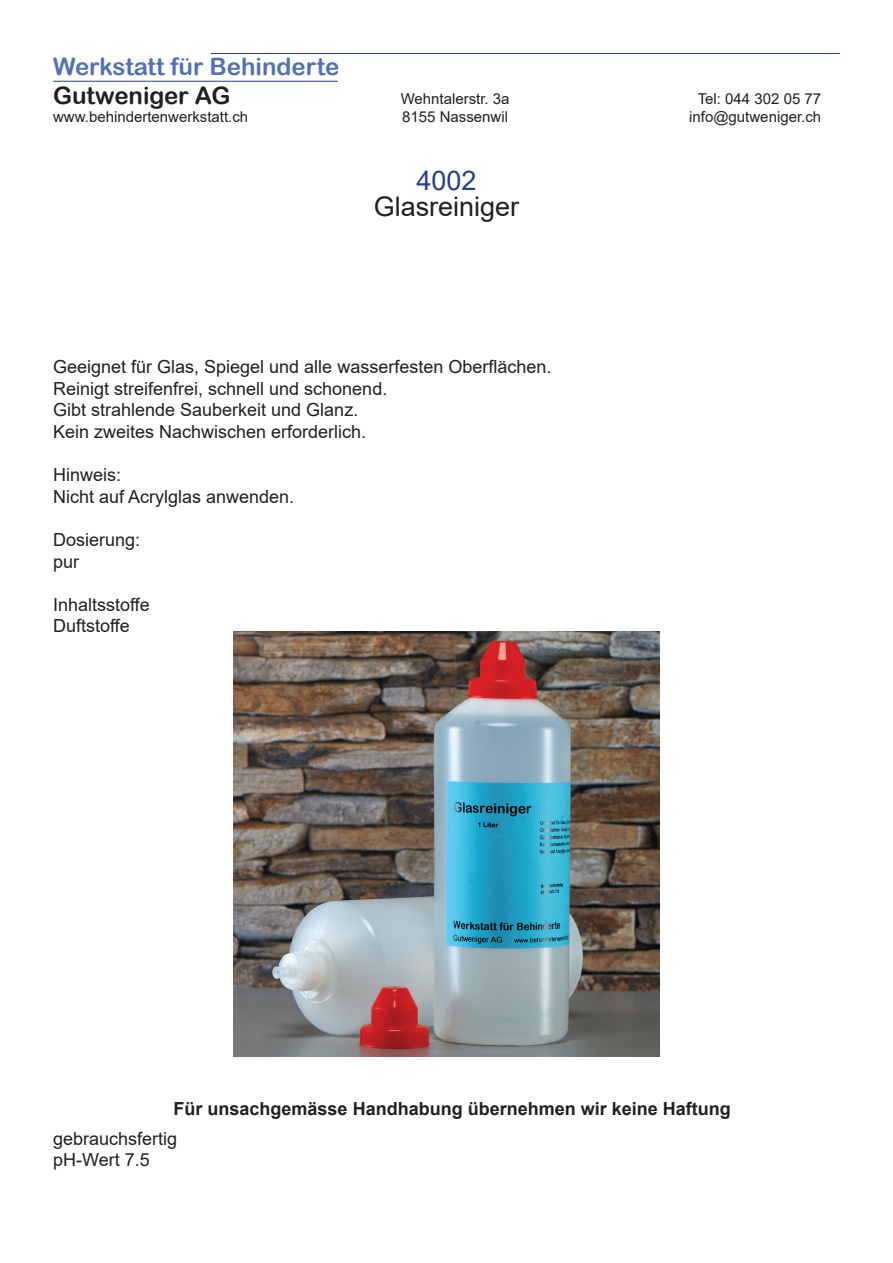
<style>
.page{position:relative;width:893px;height:1263px;background:#fff}
.page>*{position:absolute;margin:0;border:0;box-sizing:border-box;transform-origin:0 0}
.t1{font:27px "Arial";color:#231f20}
.t2{font:27px "Arial";color:#253f8e}
.t3{font:24px "Arial Rounded MT Bold";color:#5070b7}
.t4{font:24px "Arial Rounded MT Bold";color:#231f20}
.t5{font:18px/21.6px "Arial";color:#231f20}
.t6{font:700 18px "Arial";color:#231f20}
.t7{font:15px "Arial";color:#231f20}
</style>
<div class="page">
<hr style="left:211px;top:53px;width:629px;height:1px;background:#253f8e">
<hr style="left:53px;top:81px;width:285px;height:1px;background:#253f8e">
<img style="left:234px;top:631px;width:425px;height:426px">
<h2 class="t3" style="left:53px;top:52px;width:288px">Werkstatt für Behinderte</h2>
<h2 class="t4" style="left:53px;top:81px;width:179px">Gutweniger AG</h2>
<p class="t7" style="left:401px;top:88px;width:110px">Wehntalerstr. 3a</p>
<p class="t7" style="left:698px;top:88px;width:125px">Tel: 044 302 05 77</p>
<p class="t7" style="left:53px;top:106px;width:197px">www.behindertenwerkstatt.ch</p>
<p class="t7" style="left:402px;top:106px;width:107px">8155 Nassenwil</p>
<p class="t7" style="left:689px;top:106px;width:133px">info@gutweniger.ch</p>
<h1 class="t2" style="left:416px;top:162px;width:62px">4002</h1>
<h1 class="t1" style="left:374px;top:188px;width:147px">Glasreiniger</h1>
<p class="t5" style="left:53px;top:356px;width:500px">Geeignet für Glas, Spiegel und alle wasserfesten Oberflächen.<br>Reinigt streifenfrei, schnell und schonend.<br>Gibt strahlende Sauberkeit und Glanz.<br>Kein zweites Nachwischen erforderlich.</p>
<p class="t5" style="left:53px;top:464px;width:243px">Hinweis:<br>Nicht auf Acrylglas anwenden.</p>
<p class="t5" style="left:53px;top:529px;width:89px">Dosierung: pur</p>
<p class="t5" style="left:53px;top:593px;width:98px">Inhaltsstoffe<br>Duftstoffe</p>
<p class="t6" style="left:174px;top:1095px;width:559px">Für unsachgemässe Handhabung übernehmen wir keine Haftung</p>
<p class="t5" style="left:53px;top:1127px;width:126px">gebrauchsfertig pH-Wert 7.5</p>
</div>
